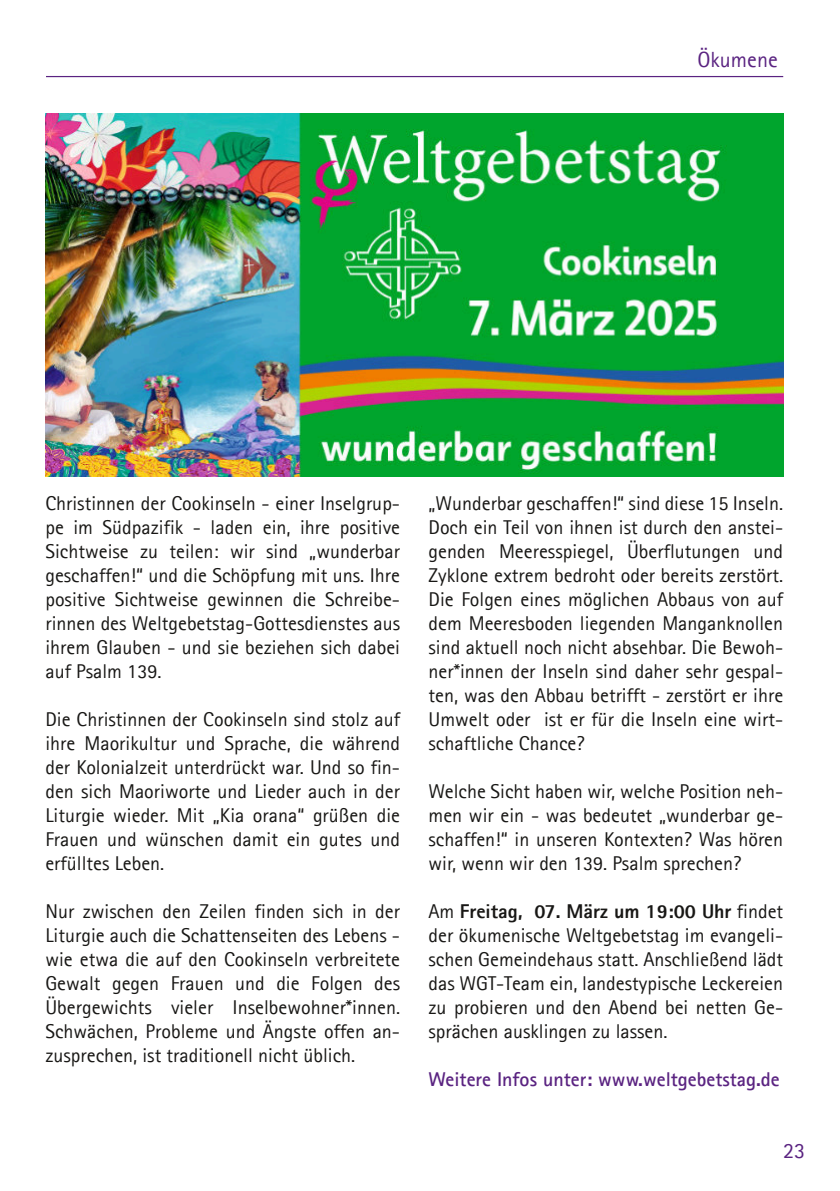
<style>
.page{position:relative;width:840px;height:1191px;background:#fff}
.page>*{position:absolute;margin:0;border:0;box-sizing:border-box;transform-origin:0 0}
.t1{font:22px "Agfa Rotis Sans Serif";color:#5a2381}
.t2{font:20px/24px "Agfa Rotis Sans Serif";color:#181715;text-align:justify}
.t3{font:700 20px "Agfa Rotis Sans Serif";color:#5a2381}
.s1{font-weight:800}
</style>
<div class="page">
<hr style="left:46px;top:76px;width:736px;height:1px;background:#5a2381">
<img style="left:45px;top:114px;width:737px;height:363px">
<p class="t1" style="left:697px;top:50px;width:82px">Ökumene</p>
<p class="t2" style="left:45px;top:492px;width:356px">Christinnen der Cookinseln - einer Inselgrup&shy;pe im Südpazifik - laden ein, ihre positive Sichtweise zu teilen: wir sind „wunderbar geschaffen!“ und die Schöpfung mit uns. Ihre positive Sichtweise gewinnen die Schreibe&shy;rinnen des Weltgebetstag-Gottesdienstes aus ihrem Glauben - und sie beziehen sich dabei auf Psalm 139.</p>
<p class="t2" style="left:45px;top:708px;width:356px">Die Christinnen der Cookinseln sind stolz auf ihre Maorikultur und Sprache, die während der Kolonialzeit unterdrückt war. Und so fin&shy;den sich Maoriworte und Lieder auch in der Liturgie wieder. Mit „Kia orana“ grüßen die Frauen und wünschen damit ein gutes und erfülltes Leben.</p>
<p class="t2" style="left:45px;top:900px;width:356px">Nur zwischen den Zeilen finden sich in der Liturgie auch die Schattenseiten des Lebens - wie etwa die auf den Cookinseln verbreitete Gewalt gegen Frauen und die Folgen des Übergewichts vieler Inselbewohner*innen.<br>Schwächen, Probleme und Ängste offen an&shy;zusprechen, ist traditionell nicht üblich.</p>
<p class="t2" style="left:428px;top:492px;width:356px">„Wunderbar geschaffen!“ sind diese 15 Inseln.<br>Doch ein Teil von ihnen ist durch den anstei&shy;genden Meeresspiegel, Überflutungen und Zyklone extrem bedroht oder bereits zerstört.<br>Die Folgen eines möglichen Abbaus von auf dem Meeresboden liegenden Manganknollen sind aktuell noch nicht absehbar. Die Bewoh&shy;ner*innen der Inseln sind daher sehr gespal&shy;ten, was den Abbau betrifft - zerstört er ihre Umwelt oder ist er für die Inseln eine wirt&shy;schaftliche Chance?</p>
<p class="t2" style="left:428px;top:780px;width:356px">Welche Sicht haben wir, welche Position neh&shy;men wir ein - was bedeutet „wunderbar ge&shy;schaffen!“ in unseren Kontexten? Was hören wir, wenn wir den 139. Psalm sprechen?</p>
<p class="t2" style="left:428px;top:900px;width:356px">Am <span class="s1">Freitag, 07. März um 19:00 Uhr</span> findet der ökumenische Weltgebetstag im evangeli&shy;schen Gemeindehaus statt. Anschließend lädt das WGT-Team ein, landestypische Leckereien zu probieren und den Abend bei netten Ge&shy;sprächen ausklingen zu lassen.</p>
<p class="t3" style="left:428px;top:1072px;width:352px">Weitere Infos unter: www.weltgebetstag.de</p>
<p class="t1" style="left:782px;top:1141px;width:23px">23</p>
</div>
